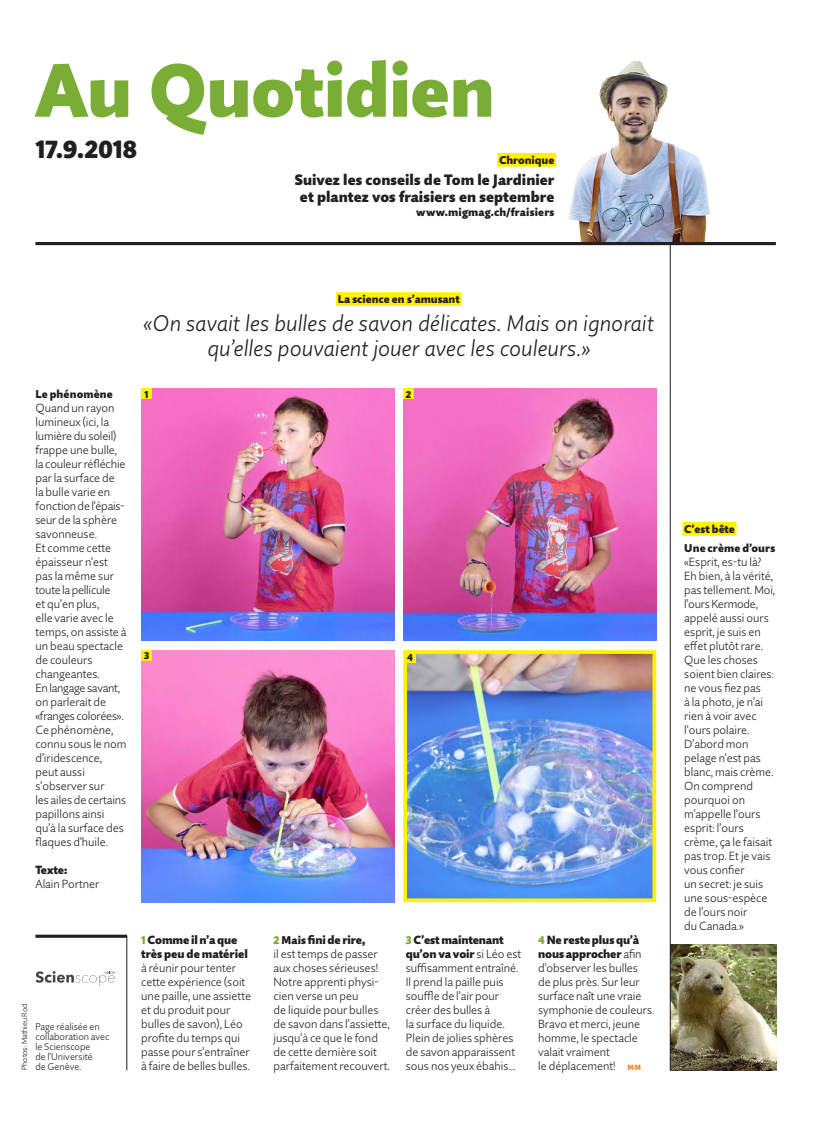
<style>
.page{position:relative;width:833px;height:1134px;background:#fff}
.page>*{position:absolute;margin:0;border:0;box-sizing:border-box;transform-origin:0 0}
._160_TI_60_QS_x04{font:900 75px "Quire Sans Pro";letter-spacing:-.01em;color:#79ad36}
._163_TI_20_QS_x04{font:900 25px "Quire Sans Pro";letter-spacing:-.005em;color:#231f20}
._192_TI_18_mager_ita{font:italic 300 22.5px/25px "Quire Sans Pro";color:#231f20;text-align:center}
._164_TI_12_QS_x04{font:900 15px/17.5px "Quire Sans Pro";letter-spacing:.005em;color:#231f20;text-align:center}
._252_LT_stumpf_QS_x0{font:300 11.75px/14px "Quire Sans Pro";color:#231f20}
._150_SM_QS_x03{font:900 11.25px "Quire Sans Pro";color:#231f20}
._252_LT_stumpf_QS_x0-2{font:900 11.25px "Quire Sans Pro";letter-spacing:.015em;color:#231f20}
._164_TI_12_QS_x04-2{font:900 11.25px "Quire Sans Pro";letter-spacing:.015em;color:#231f20}
._250_ZT_QS_x09{font:900 10px "Quire Sans Pro";color:#231f20}
._330_Fussnote_QS_x13{font:300 9.75px/10px "Quire Sans Pro";color:#231f20}
._320_Byline_QS_x12{font:300 7.75px "Quire Sans Pro";color:#231f20}
.s1{font-weight:900}
.s2{font-weight:900;font-size:11.25px;color:#79ad36}
.s3{font-weight:900;font-size:11.25px}
.s4{font-weight:900;font-size:7.5px;color:#f6891f}
</style>
<div class="page">
<img style="left:141px;top:389px;width:253px;height:252px">
<img style="left:141px;top:650px;width:253px;height:252px">
<img style="left:403px;top:389px;width:253px;height:252px">
<img style="left:408px;top:655px;width:243px;height:242px">
<div style="left:403px;top:650px;width:253px;height:252px;border:4px solid #fff101"></div>
<img style="left:671px;top:944px;width:105px;height:126px">
<img style="left:568px;top:60px;width:143px;height:182px">
<svg style="left:35px;top:971px;width:80px;height:15px"></svg>
<div style="left:336px;top:292px;width:125px;height:14px;background:#fff101"></div>
<div style="left:141px;top:389px;width:11px;height:10px;background:#fff101"></div>
<div style="left:141px;top:650px;width:11px;height:11px;background:#fff101"></div>
<div style="left:403px;top:389px;width:11px;height:10px;background:#fff101"></div>
<div style="left:405px;top:652px;width:10px;height:10px;background:#fff101"></div>
<div style="left:682px;top:522px;width:54px;height:14px;background:#fff101"></div>
<hr style="left:35px;top:935px;width:92px;height:3px;background:#231f20">
<hr style="left:127px;top:936px;width:1px;height:134px;background:#231f20">
<div style="left:497px;top:153px;width:59px;height:14px;background:#fff101"></div>
<hr style="left:35px;top:242px;width:741px;height:3px;background:#231f20">
<hr style="left:670px;top:244px;width:1px;height:826px;background:#231f20">
<p class="_160_TI_60_QS_x04" style="left:35px;top:42px;width:461px">Au Quotidien</p>
<p class="_163_TI_20_QS_x04" style="left:35px;top:133px;width:103px">17.9.2018</p>
<p class="_150_SM_QS_x03" style="left:499px;top:152px;width:57px">Chronique</p>
<p class="_164_TI_12_QS_x04" style="left:295px;top:170px;width:261px">Suivez les conseils de Tom le Jardinier et plantez vos fraisiers en septembre</p>
<p class="_164_TI_12_QS_x04-2" style="left:416px;top:205px;width:140px">www.migmag.ch/fraisiers</p>
<p class="_252_LT_stumpf_QS_x0-2" style="left:35px;top:387px;width:79px">Le phénomène</p>
<p class="_252_LT_stumpf_QS_x0" style="left:35px;top:401px;width:93px">Quand un rayon lumineux (ici, la lumière du soleil) frappe une bulle, la couleur réfléchie par la surface de<br>la bulle varie en fonction de l’épais&shy;seur de la sphère savonneuse.<br>Et comme cette épaisseur n’est pas la même sur toute la pellicule<br>et qu’en plus,<br>elle varie avec le temps, on assiste à un beau spectacle de couleurs changeantes.<br>En langage savant, on parlerait de «franges colorées».<br>Ce phénomène, connu sous le nom d’iridescence, peut aussi s’observer sur<br>les ailes de certains papillons ainsi qu’à la surface des flaques d’huile.</p>
<p class="_252_LT_stumpf_QS_x0" style="left:35px;top:863px;width:66px"><span class="s1">Texte:<br></span>Alain Portner</p>
<p class="_150_SM_QS_x03" style="left:338px;top:292px;width:123px">La science en s’amusant</p>
<p class="_192_TI_18_mager_ita" style="left:144px;top:310px;width:512px">«On savait les bulles de savon délicates. Mais on ignorait qu’elles pouvaient jouer avec les couleurs.»</p>
<p class="_250_ZT_QS_x09" style="left:145px;top:388px;width:6px">1</p>
<p class="_250_ZT_QS_x09" style="left:406px;top:388px;width:7px">2</p>
<p class="_250_ZT_QS_x09" style="left:144px;top:649px;width:7px">3</p>
<p class="_250_ZT_QS_x09" style="left:407px;top:651px;width:7px">4</p>
<p class="_320_Byline_QS_x12" style="left:20px;top:1070px;width:68px;rotate:-90deg">Photos: Mathieu Rod</p>
<p class="_330_Fussnote_QS_x13" style="left:35px;top:1022px;width:76px">Page réalisée en collaboration avec le Scienscope<br>de l’Université<br>de Genève.</p>
<p class="_252_LT_stumpf_QS_x0" style="left:141px;top:933px;width:111px"><span class="s2">1</span> <span class="s1">Comme il n’a que très peu de matériel </span>à réunir pour tenter cette expérience (soit une paille, une assiette et du produit pour bulles de savon), Léo profite du temps qui passe pour s’entraîner à faire de belles bulles.</p>
<p class="_252_LT_stumpf_QS_x0" style="left:273px;top:933px;width:118px"><span class="s2">2</span> <span class="s3">Mais</span> <span class="s1">fini de rire,<br></span>il est temps de passer aux choses sérieuses!<br>Notre apprenti physi&shy;cien verse un peu<br>de liquide pour bulles de savon dans l’assiette, jusqu’à ce que le fond de cette dernière soit parfaitement recouvert.</p>
<p class="_252_LT_stumpf_QS_x0" style="left:406px;top:933px;width:117px"><span class="s2">3</span> <span class="s1">C’est maintenant qu’on va voir</span> si Léo est suffisamment entraîné.<br>Il prend la paille puis souffle de l’air pour créer des bulles à<br>la surface du liquide.<br>Plein de jolies sphères de savon apparaissent sous nos yeux ébahis…</p>
<p class="_252_LT_stumpf_QS_x0" style="left:538px;top:933px;width:118px"><span class="s2">4</span> <span class="s1">Ne reste plus qu’à nous approcher</span> afin d’observer les bulles<br>de plus près. Sur leur surface naît une vraie symphonie de couleurs.<br>Bravo et merci, jeune homme, le spectacle valait vraiment<br>le déplacement! <span class="s4">MM</span></p>
<p class="_150_SM_QS_x03" style="left:684px;top:521px;width:52px">C’est bête</p>
<p class="_252_LT_stumpf_QS_x0-2" style="left:684px;top:541px;width:93px">Une crème d’ours</p>
<p class="_252_LT_stumpf_QS_x0" style="left:684px;top:555px;width:92px">«Esprit, es-tu là?<br>Eh bien, à la vérité, pas tellement. Moi, l’ours Kermode, appelé aussi ours esprit, je suis en effet plutôt rare.<br>Que les choses soient bien claires: ne vous fiez pas<br>à la photo, je n’ai rien à voir avec l’ours polaire.<br>D’abord mon pelage n’est pas blanc, mais crème.<br>On comprend pourquoi on m’appelle l’ours esprit: l’ours crème, ça le faisait pas trop. Et je vais vous confier<br>un secret: je suis une sous-espèce de l’ours noir<br>du Canada.»</p>
</div>
